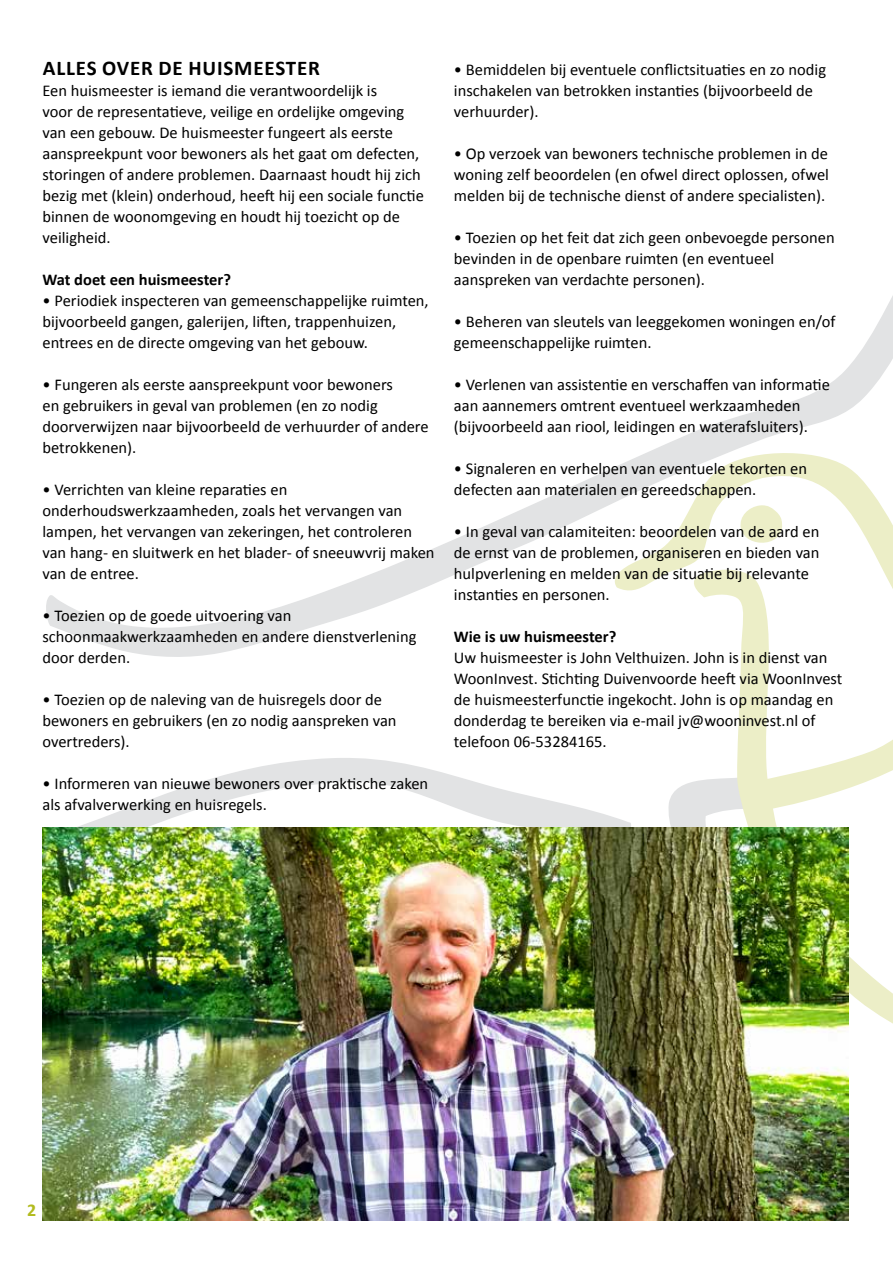
<style>
.page{position:relative;width:893px;height:1263px;background:#fff}
.page>*{position:absolute;margin:0;border:0;box-sizing:border-box;transform-origin:0 0}
.t1{font:700 21px "Calibri";letter-spacing:.04em;color:#000}
.t2{font:700 18px "Calibri";color:#b2bb1e}
.t3{font:16.5px/21px "Calibri";color:#000}
.t4{font:700 16.5px "Calibri";color:#000}
</style>
<div class="page">
<svg style="left:46px;top:444px;width:620px;height:213px"></svg>
<svg style="left:78px;top:758px;width:530px;height:69px"></svg>
<svg style="left:608px;top:447px;width:58px;height:380px"></svg>
<svg style="left:666px;top:296px;width:227px;height:823px"></svg>
<img style="left:43px;top:827px;width:805px;height:393px">
<p class="t1" style="left:43px;top:55px;width:279px">ALLES OVER DE HUISMEESTER</p>
<p class="t3" style="left:43px;top:80px;width:383px">Een huismeester is iemand die verantwoordelijk is<br>voor de representatieve, veilige en ordelijke omgeving van een gebouw. De huismeester fungeert als eerste aanspreekpunt voor bewoners als het gaat om defecten, storingen of andere problemen. Daarnaast houdt hij zich bezig met (klein) onderhoud, heeft hij een sociale functie binnen de woonomgeving en houdt hij toezicht op de veiligheid.</p>
<p class="t4" style="left:43px;top:269px;width:190px">Wat doet een huismeester?</p>
<p class="t3" style="left:43px;top:290px;width:388px">• Periodiek inspecteren van gemeenschappelijke ruimten, bijvoorbeeld gangen, galerijen, liften, trappenhuizen, entrees en de directe omgeving van het gebouw.</p>
<p class="t3" style="left:43px;top:374px;width:388px">• Fungeren als eerste aanspreekpunt voor bewoners<br>en gebruikers in geval van problemen (en zo nodig doorverwijzen naar bijvoorbeeld de verhuurder of andere betrokkenen).</p>
<p class="t3" style="left:43px;top:479px;width:394px">• Verrichten van kleine reparaties en onderhoudswerkzaamheden, zoals het vervangen van lampen, het vervangen van zekeringen, het controleren van hang- en sluitwerk en het blader- of sneeuwvrij maken van de entree.</p>
<p class="t3" style="left:43px;top:605px;width:375px">• Toezien op de goede uitvoering van schoonmaakwerkzaamheden en andere dienstverlening door derden.</p>
<p class="t3" style="left:43px;top:689px;width:356px">• Toezien op de naleving van de huisregels door de bewoners en gebruikers (en zo nodig aanspreken van overtreders).</p>
<p class="t3" style="left:43px;top:773px;width:387px">• Informeren van nieuwe bewoners over praktische zaken als afvalverwerking en huisregels.</p>
<p class="t3" style="left:454px;top:59px;width:374px">• Bemiddelen bij eventuele conflictsituaties en zo nodig inschakelen van betrokken instanties (bijvoorbeeld de verhuurder).</p>
<p class="t3" style="left:454px;top:143px;width:377px;text-align:justify">• Op verzoek van bewoners technische problemen in de woning zelf beoordelen (en ofwel direct oplossen, ofwel melden bij de technische dienst of andere specialisten).</p>
<p class="t3" style="left:454px;top:227px;width:382px">• Toezien op het feit dat zich geen onbevoegde personen bevinden in de openbare ruimten (en eventueel aanspreken van verdachte personen).</p>
<p class="t3" style="left:454px;top:311px;width:383px">• Beheren van sleutels van leeggekomen woningen en/of gemeenschappelijke ruimten.</p>
<p class="t3" style="left:454px;top:374px;width:378px">• Verlenen van assistentie en verschaffen van informatie aan aannemers omtrent eventueel werkzaamheden (bijvoorbeeld aan riool, leidingen en waterafsluiters).</p>
<p class="t3" style="left:454px;top:458px;width:355px">• Signaleren en verhelpen van eventuele tekorten en defecten aan materialen en gereedschappen.</p>
<p class="t3" style="left:454px;top:521px;width:367px">• In geval van calamiteiten: beoordelen van de aard en de ernst van de problemen, organiseren en bieden van hulpverlening en melden van de situatie bij relevante instanties en personen.</p>
<p class="t4" style="left:454px;top:626px;width:164px">Wie is uw huismeester?</p>
<p class="t3" style="left:454px;top:647px;width:390px">Uw huismeester is John Velthuizen. John is in dienst van WoonInvest. Stichting Duivenvoorde heeft via WoonInvest de huismeesterfunctie ingekocht. John is op maandag en donderdag te bereiken via e-mail jv@wooninvest.nl of telefoon 06-53284165.</p>
<p class="t2" style="left:27px;top:1199px;width:11px">2</p>
</div>
